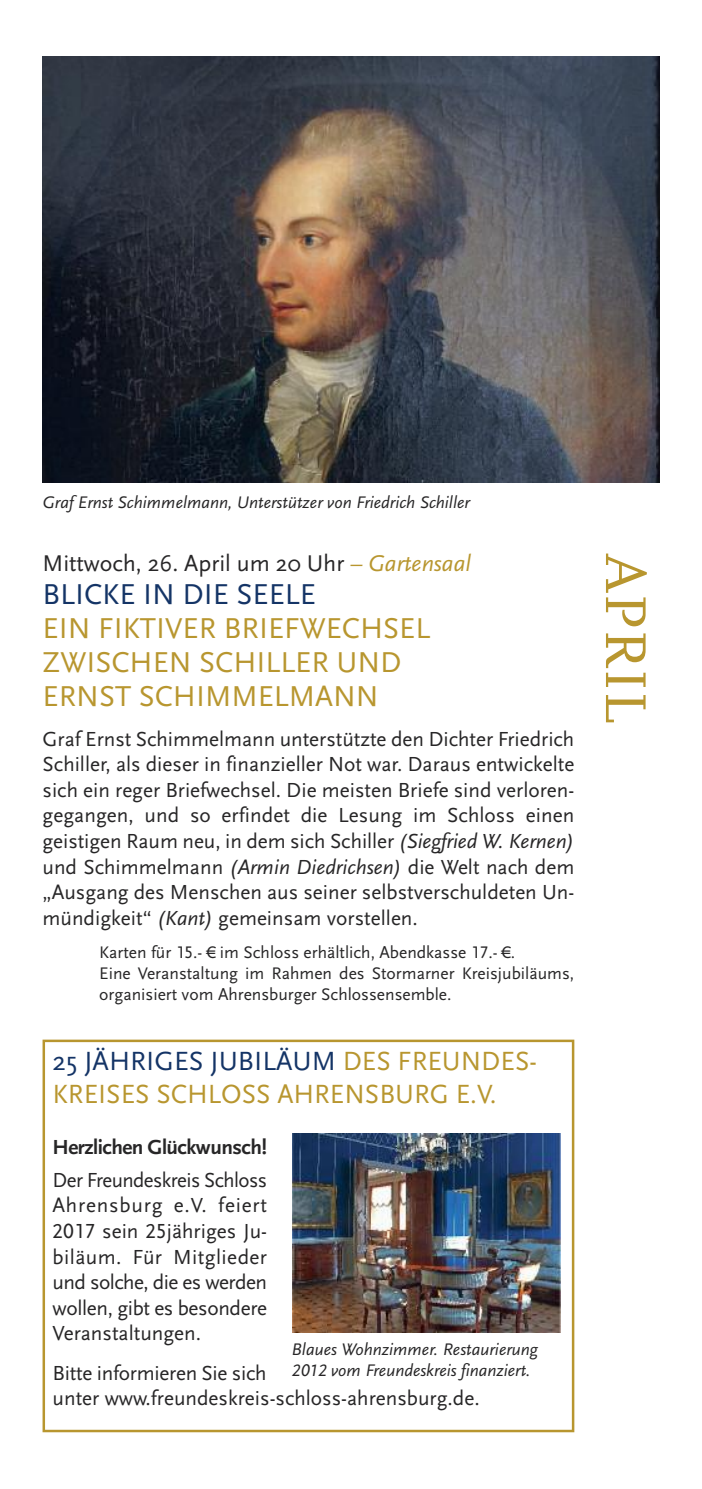
<style>
.page{position:relative;width:702px;height:1489px;background:#fff}
.page>*{position:absolute;margin:0;border:0;box-sizing:border-box;transform-origin:0 0}
.t1{font:60px "FF Scala";color:#b8962f}
.t2{font:30px/33.8px "Scala Sans";color:#b8962f}
.t3{font:30px "Scala Sans";color:#143466}
.t4{font:27.5px/33.8px "Scala Sans";color:#b8962f}
.t5{font:23.75px "Scala Sans";color:#272627}
.t6{font:21.25px/25.5px "Scala Sans LF";color:#272627;text-align:justify}
.t7{font:700 21.25px "Scala Sans LF";letter-spacing:-.025em;color:#272627}
.t8{font:17.5px/21px "Scala Sans LF";color:#272627}
.t9{font:italic 17.5px/21px "Scala Sans LF";color:#272627}
.s1{font-family:"Scala Sans LF";font-style:italic;color:#b8962f}
.s2{font-style:italic}
.s3{color:#143466}
</style>
<div class="page">
<img style="left:43px;top:57px;width:616px;height:425px">
<div style="left:43px;top:1039px;width:531px;height:392px;border:2px solid #b8962f"></div>
<img style="left:292px;top:1133px;width:268px;height:199px">
<p class="t9" style="left:43px;top:492px;width:429px">Graf Ernst Schimmelmann, Unterstützer von Friedrich Schiller</p>
<p class="t5" style="left:43px;top:551px;width:430px">Mittwoch, 26. April um 20 Uhr <span class="s1">– Gartensaal</span></p>
<h2 class="t3" style="left:43px;top:579px;width:275px">BLICKE IN DIE SEELE</h2>
<h2 class="t2" style="left:43px;top:612px;width:389px">EIN FIKTIVER BRIEFWECHSEL<br>ZWISCHEN SCHILLER UND<br>ERNST SCHIMMELMANN</h2>
<p class="t6" style="left:43px;top:726px;width:533px">Graf Ernst Schimmelmann unterstützte den Dichter Friedrich Schiller, als dieser in finanzieller Not war. Daraus entwickelte sich ein reger Briefwechsel. Die meisten Briefe sind verloren&shy;gegangen, und so erfindet die Lesung im Schloss einen geistigen Raum neu, in dem sich Schiller <span class="s2">(Siegfried W. Kernen) </span>und Schimmelmann <span class="s2">(Armin Diedrichsen)</span> die Welt nach dem „Ausgang des Menschen aus seiner selbstverschuldeten Un&shy;mündigkeit“ <span class="s2">(Kant)</span> gemeinsam vorstellen.</p>
<p class="t8" style="left:99px;top:942px;width:476px">Karten für 15.- € im Schloss erhältlich, Abendkasse 17.- €.<br>Eine Veranstaltung im Rahmen des Stormarner Kreisjubiläums, organisiert vom Ahrensburger Schlossensemble.</p>
<p class="t4" style="left:53px;top:1044px;width:486px"><span class="s3">25 JÄHRIGES JUBILÄUM</span> DES FREUNDES-<br>KREISES SCHLOSS AHRENSBURG E.V.</p>
<p class="t7" style="left:53px;top:1137px;width:216px">Herzlichen Glückwunsch!</p>
<p class="t6" style="left:53px;top:1167px;width:216px">Der Freundeskreis Schloss Ahrensburg e.V. feiert 2017 sein 25jähriges Ju&shy;biläum. Für Mitglieder und solche, die es werden wollen, gibt es besondere Veranstaltungen.</p>
<p class="t6" style="left:53px;top:1360px;width:428px">Bitte informieren Sie sich<br>unter www.freundeskreis-schloss-ahrensburg.de.</p>
<p class="t9" style="left:291px;top:1339px;width:248px">Blaues Wohnzimmer. Restaurierung<br>2012 vom Freundeskreis finanziert.</p>
<h1 class="t1" style="left:661px;top:553px;width:171px;rotate:90deg">APRIL</h1>
</div>
